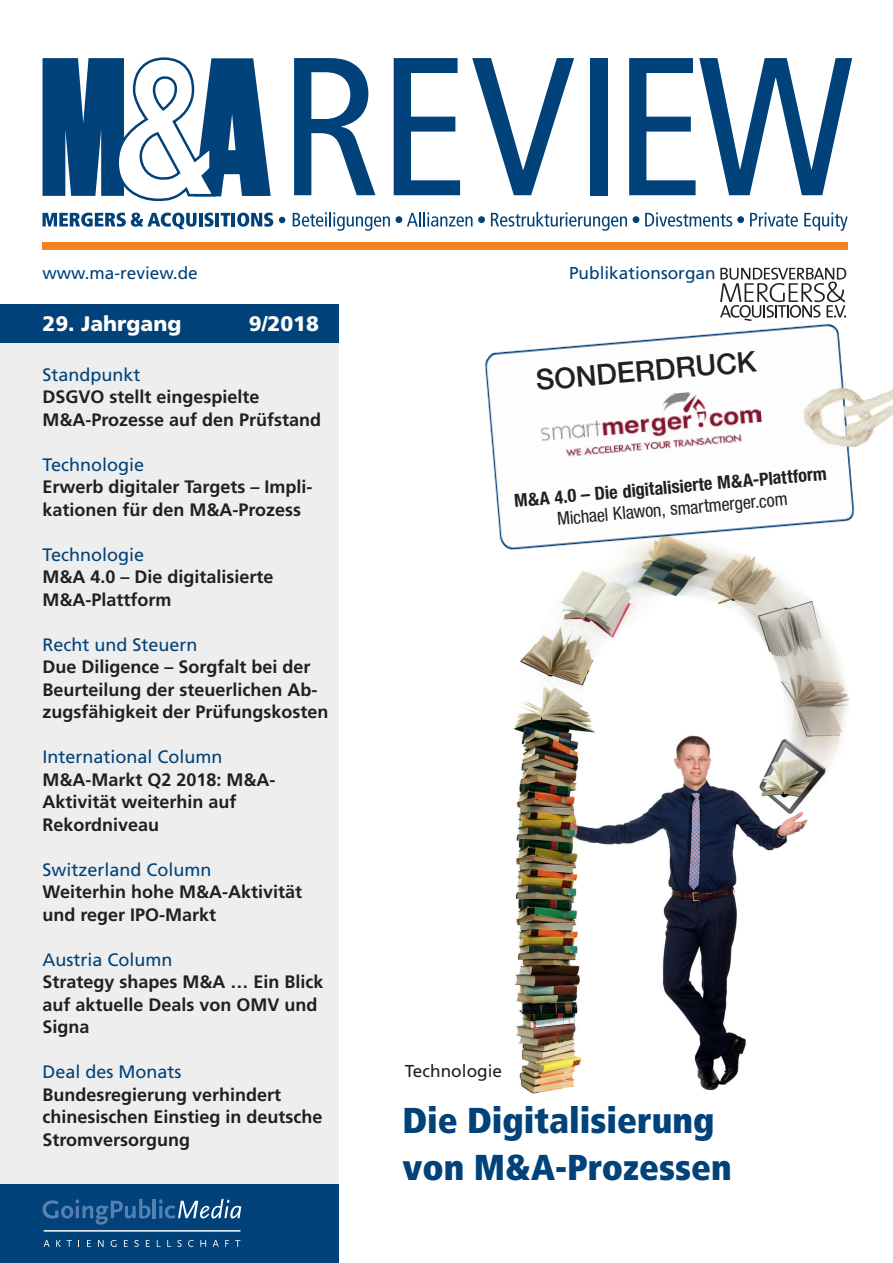
<style>
.page{position:relative;width:893px;height:1263px;background:#fff}
.page>*{position:absolute;margin:0;border:0;box-sizing:border-box;transform-origin:0 0}
.t1{font:900 condensed 36px/46.5px "Frutiger";color:#004279}
.t2{font:500 28.65px "Helvetica Neue";color:#231f20}
.t3{font:900 21px "Frutiger";color:#fff}
.t4{font:700 condensed 18.15px "Helvetica Neue";color:#231f20}
.t5{font:condensed 18.15px "Helvetica Neue";color:#231f20}
.t6{font:700 18px/22.5px "Frutiger";color:#231f20}
.t7{font:18px "Frutiger";color:#004279}
.t8{font:17.25px "Frutiger";color:#004279}
.t9{font:17.25px "Frutiger";color:#231f20}
</style>
<div class="page">
<img style="left:513px;top:594px;width:337px;height:500px">
<div style="left:0;top:320px;width:338px;height:872px;background:#eeeeef"></div>
<div style="left:43px;top:242px;width:805px;height:7px;background:#f58220"></div>
<svg style="left:42px;top:57px;width:229px;height:145px"></svg>
<svg style="left:294px;top:58px;width:81px;height:137px"></svg>
<svg style="left:394px;top:58px;width:66px;height:137px"></svg>
<svg style="left:472px;top:58px;width:102px;height:137px"></svg>
<div style="left:591px;top:58px;width:17px;height:137px;background:#004279"></div>
<svg style="left:629px;top:58px;width:223px;height:137px"></svg>
<svg style="left:43px;top:213px;width:230px;height:16px"></svg>
<svg style="left:279px;top:217px;width:6px;height:6px"></svg>
<svg style="left:293px;top:212px;width:97px;height:19px"></svg>
<div style="left:395px;top:216px;width:7px;height:7px;background:#004279;border-radius:50%"></div>
<svg style="left:407px;top:212px;width:65px;height:15px"></svg>
<div style="left:478px;top:216px;width:7px;height:7px;background:#004279;border-radius:50%"></div>
<svg style="left:491px;top:212px;width:136px;height:19px"></svg>
<div style="left:633px;top:216px;width:6px;height:7px;background:#004279;border-radius:50%"></div>
<svg style="left:645px;top:212px;width:87px;height:15px"></svg>
<div style="left:737px;top:216px;width:7px;height:7px;background:#004279;border-radius:50%"></div>
<svg style="left:750px;top:212px;width:48px;height:15px"></svg>
<svg style="left:804px;top:212px;width:44px;height:19px"></svg>
<div style="left:0;top:304px;width:338px;height:38px;background:#004279"></div>
<div style="left:0;top:1184px;width:338px;height:79px;background:#004279"></div>
<svg style="left:720px;top:268px;width:126px;height:31px"></svg>
<svg style="left:43px;top:1199px;width:108px;height:25px"></svg>
<hr style="left:153px;top:1199px;width:3px;height:19px;background:#5482b0">
<hr style="left:44px;top:1230px;width:196px;height:1px;background:#fff">
<svg style="left:44px;top:1240px;width:6px;height:7px"></svg>
<svg style="left:56px;top:1240px;width:16px;height:7px"></svg>
<svg style="left:87px;top:1240px;width:4px;height:7px"></svg>
<svg style="left:98px;top:1240px;width:6px;height:7px"></svg>
<svg style="left:111px;top:1240px;width:5px;height:7px"></svg>
<svg style="left:124px;top:1240px;width:4px;height:7px"></svg>
<svg style="left:134px;top:1240px;width:5px;height:7px"></svg>
<svg style="left:146px;top:1240px;width:4px;height:7px"></svg>
<svg style="left:167px;top:1240px;width:4px;height:7px"></svg>
<svg style="left:177px;top:1240px;width:5px;height:7px"></svg>
<svg style="left:188px;top:1240px;width:6px;height:7px"></svg>
<svg style="left:200px;top:1240px;width:6px;height:7px"></svg>
<svg style="left:213px;top:1240px;width:6px;height:7px"></svg>
<svg style="left:225px;top:1240px;width:4px;height:7px"></svg>
<svg style="left:235px;top:1240px;width:5px;height:7px"></svg>
<svg style="left:159px;top:1199px;width:82px;height:19px"></svg>
<img style="left:484px;top:299px;width:409px;height:295px">
<img style="left:539px;top:386px;width:225px;height:80px">
<p class="t8" style="left:43px;top:263px;width:157px">www.ma-review.de</p>
<p class="t8" style="left:569px;top:263px;width:148px">Publikationsorgan</p>
<p class="t3" style="left:43px;top:311px;width:140px">29. Jahrgang</p>
<p class="t3" style="left:249px;top:311px;width:72px">9/2018</p>
<p class="t7" style="left:43px;top:364px;width:100px">Standpunkt</p>
<p class="t6" style="left:43px;top:386px;width:280px">DSGVO stellt eingespielte<br>M&amp;A-Prozesse auf den Prüfstand</p>
<p class="t7" style="left:43px;top:454px;width:103px">Technologie</p>
<p class="t6" style="left:43px;top:476px;width:270px">Erwerb digitaler Targets – Impli&shy;kationen für den M&amp;A-Prozess</p>
<p class="t7" style="left:43px;top:544px;width:103px">Technologie</p>
<p class="t6" style="left:43px;top:566px;width:233px">M&amp;A 4.0 – Die digitalisierte<br>M&amp;A-Plattform</p>
<p class="t7" style="left:43px;top:634px;width:157px">Recht und Steuern</p>
<p class="t6" style="left:43px;top:656px;width:288px">Due Diligence – Sorgfalt bei der<br>Beurteilung der steuerlichen Ab&shy;zugsfähigkeit der Prüfungskosten</p>
<p class="t7" style="left:43px;top:746px;width:182px">International Column</p>
<p class="t6" style="left:43px;top:768px;width:235px">M&amp;A-Markt Q2 2018: M&amp;A-<br>Aktivität weiterhin auf<br>Rekordniveau</p>
<p class="t7" style="left:43px;top:859px;width:171px">Switzerland Column</p>
<p class="t6" style="left:43px;top:881px;width:261px">Weiterhin hohe M&amp;A-Aktivität und reger IPO-Markt</p>
<p class="t7" style="left:43px;top:949px;width:132px">Austria Column</p>
<p class="t6" style="left:43px;top:971px;width:283px">Strategy shapes M&amp;A … Ein Blick auf aktuelle Deals von OMV und<br>Signa</p>
<p class="t7" style="left:43px;top:1061px;width:141px">Deal des Monats</p>
<p class="t6" style="left:43px;top:1083px;width:282px">Bundesregierung verhindert chinesischen Einstieg in deutsche<br>Stromversorgung</p>
<p class="t2" style="left:534px;top:363px;width:223px;rotate:-5deg">SONDERDRUCK</p>
<p class="t4" style="left:513px;top:490px;width:315px;rotate:-5deg">M&amp;A 4.0 – Die digitalisierte M&amp;A-Plattform</p>
<p class="t5" style="left:556px;top:508px;width:233px;rotate:-5deg">Michael Klawon, smartmerger.com</p>
<p class="t9" style="left:405px;top:1061px;width:99px">Technologie</p>
<p class="t1" style="left:403px;top:1097px;width:331px">Die Digitalisierung von M&amp;A-Prozessen</p>
</div>
